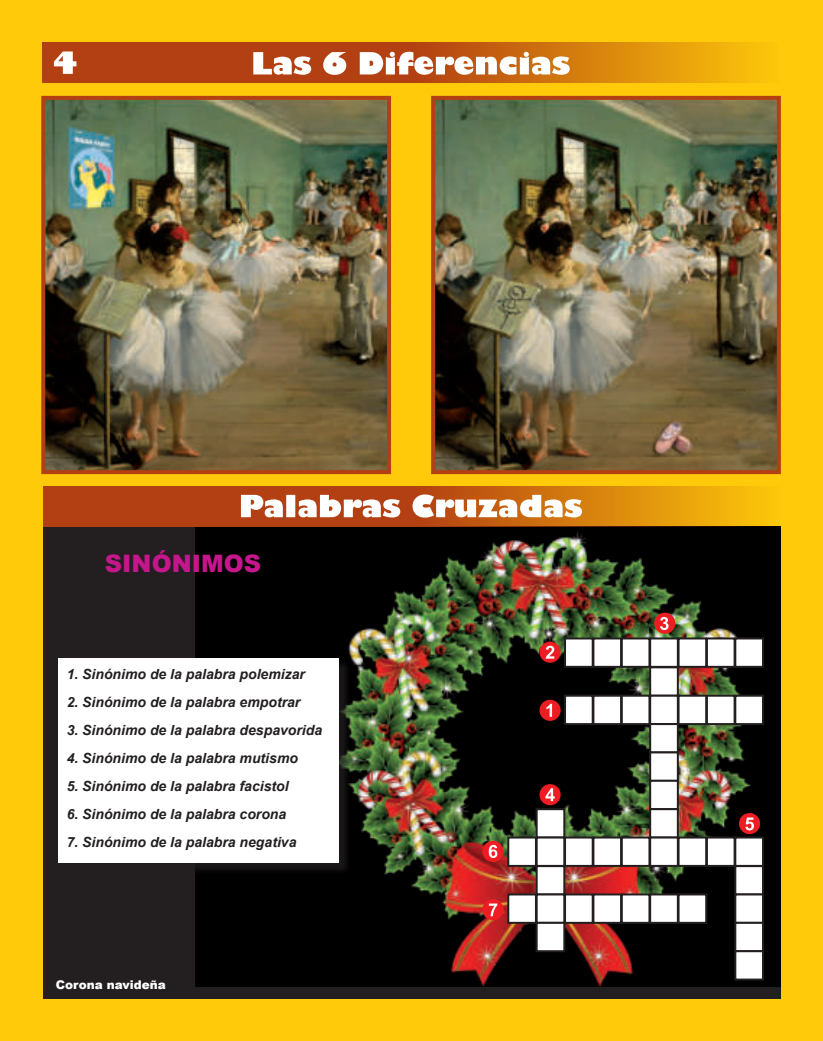
<style>
.page{position:relative;width:823px;height:1041px;background:#fff}
.page>*{position:absolute;margin:0;border:0;box-sizing:border-box;transform-origin:0 0}
.t1{font:900 24px "Arial";color:#c5168c}
.t2{font:italic 700 14px "Arial";color:#231f20}
.t3{font:900 12px "Arial";color:#fff}
</style>
<div class="page">
<div style="left:0;top:0;width:822px;height:1040px;background:#feca0a"></div>
<div style="left:43px;top:526px;width:737px;height:472px;background:#231f20"></div>
<img style="left:195px;top:526px;width:585px;height:459px">
<svg style="left:43px;top:43px;width:713px;height:40px;background:#c66410"></svg>
<svg style="left:253px;top:52px;width:316px;height:23px;background:#e0af94"></svg>
<svg style="left:54px;top:51px;width:22px;height:23px"></svg>
<svg style="left:43px;top:486px;width:736px;height:41px;background:#c66610"></svg>
<svg style="left:241px;top:494px;width:340px;height:23px;background:#e1b298"></svg>
<div style="left:60px;top:659px;width:291px;height:215px;background:#231f20;opacity:.75"></div>
<div style="left:59px;top:658px;width:280px;height:204px;background:#fff"></div>
<img style="left:436px;top:101px;width:339px;height:368px">
<div style="left:431px;top:96px;width:349px;height:378px;border:4px solid #b34013"></div>
<img style="left:46px;top:101px;width:340px;height:368px">
<div style="left:41px;top:96px;width:350px;height:378px;border:4px solid #b34013"></div>
<div style="left:508px;top:837px;width:27px;height:28px;background:#fff"></div>
<div style="left:507px;top:836px;width:29px;height:30px;border:2px solid #231f20"></div>
<div style="left:508px;top:894px;width:27px;height:28px;background:#fff"></div>
<div style="left:507px;top:893px;width:29px;height:30px;border:2px solid #231f20"></div>
<div style="left:536px;top:809px;width:28px;height:28px;background:#fff"></div>
<div style="left:535px;top:808px;width:30px;height:30px;border:2px solid #231f20"></div>
<div style="left:536px;top:837px;width:28px;height:28px;background:#fff"></div>
<div style="left:535px;top:836px;width:30px;height:30px;border:2px solid #231f20"></div>
<div style="left:536px;top:866px;width:28px;height:28px;background:#fff"></div>
<div style="left:535px;top:865px;width:30px;height:30px;border:2px solid #231f20"></div>
<div style="left:536px;top:894px;width:28px;height:28px;background:#fff"></div>
<div style="left:535px;top:893px;width:30px;height:30px;border:2px solid #231f20"></div>
<div style="left:536px;top:922px;width:28px;height:29px;background:#fff"></div>
<div style="left:535px;top:921px;width:30px;height:31px;border:2px solid #231f20"></div>
<div style="left:564px;top:638px;width:28px;height:28px;background:#fff"></div>
<div style="left:563px;top:637px;width:30px;height:30px;border:2px solid #231f20"></div>
<div style="left:564px;top:695px;width:28px;height:29px;background:#fff"></div>
<div style="left:563px;top:694px;width:30px;height:31px;border:2px solid #231f20"></div>
<div style="left:564px;top:837px;width:28px;height:28px;background:#fff"></div>
<div style="left:563px;top:836px;width:30px;height:30px;border:2px solid #231f20"></div>
<div style="left:564px;top:894px;width:28px;height:28px;background:#fff"></div>
<div style="left:563px;top:893px;width:30px;height:30px;border:2px solid #231f20"></div>
<div style="left:593px;top:638px;width:27px;height:28px;background:#fff"></div>
<div style="left:592px;top:637px;width:29px;height:30px;border:2px solid #231f20"></div>
<div style="left:593px;top:695px;width:27px;height:29px;background:#fff"></div>
<div style="left:592px;top:694px;width:29px;height:31px;border:2px solid #231f20"></div>
<div style="left:593px;top:837px;width:27px;height:28px;background:#fff"></div>
<div style="left:592px;top:836px;width:29px;height:30px;border:2px solid #231f20"></div>
<div style="left:593px;top:894px;width:27px;height:28px;background:#fff"></div>
<div style="left:592px;top:893px;width:29px;height:30px;border:2px solid #231f20"></div>
<div style="left:621px;top:638px;width:28px;height:28px;background:#fff"></div>
<div style="left:620px;top:637px;width:30px;height:30px;border:2px solid #231f20"></div>
<div style="left:621px;top:695px;width:28px;height:29px;background:#fff"></div>
<div style="left:620px;top:694px;width:30px;height:31px;border:2px solid #231f20"></div>
<div style="left:621px;top:837px;width:28px;height:28px;background:#fff"></div>
<div style="left:620px;top:836px;width:30px;height:30px;border:2px solid #231f20"></div>
<div style="left:621px;top:894px;width:28px;height:28px;background:#fff"></div>
<div style="left:620px;top:893px;width:30px;height:30px;border:2px solid #231f20"></div>
<div style="left:649px;top:638px;width:28px;height:28px;background:#fff"></div>
<div style="left:648px;top:637px;width:30px;height:30px;border:2px solid #231f20"></div>
<div style="left:649px;top:667px;width:28px;height:28px;background:#fff"></div>
<div style="left:648px;top:666px;width:30px;height:30px;border:2px solid #231f20"></div>
<div style="left:649px;top:695px;width:28px;height:29px;background:#fff"></div>
<div style="left:648px;top:694px;width:30px;height:31px;border:2px solid #231f20"></div>
<div style="left:649px;top:724px;width:28px;height:28px;background:#fff"></div>
<div style="left:648px;top:723px;width:30px;height:30px;border:2px solid #231f20"></div>
<div style="left:649px;top:752px;width:28px;height:28px;background:#fff"></div>
<div style="left:648px;top:751px;width:30px;height:30px;border:2px solid #231f20"></div>
<div style="left:649px;top:780px;width:28px;height:29px;background:#fff"></div>
<div style="left:648px;top:779px;width:30px;height:31px;border:2px solid #231f20"></div>
<div style="left:649px;top:809px;width:28px;height:28px;background:#fff"></div>
<div style="left:648px;top:808px;width:30px;height:30px;border:2px solid #231f20"></div>
<div style="left:649px;top:837px;width:28px;height:28px;background:#fff"></div>
<div style="left:648px;top:836px;width:30px;height:30px;border:2px solid #231f20"></div>
<div style="left:649px;top:894px;width:28px;height:28px;background:#fff"></div>
<div style="left:648px;top:893px;width:30px;height:30px;border:2px solid #231f20"></div>
<div style="left:678px;top:638px;width:27px;height:28px;background:#fff"></div>
<div style="left:677px;top:637px;width:29px;height:30px;border:2px solid #231f20"></div>
<div style="left:678px;top:695px;width:27px;height:29px;background:#fff"></div>
<div style="left:677px;top:694px;width:29px;height:31px;border:2px solid #231f20"></div>
<div style="left:678px;top:837px;width:27px;height:28px;background:#fff"></div>
<div style="left:677px;top:836px;width:29px;height:30px;border:2px solid #231f20"></div>
<div style="left:678px;top:894px;width:27px;height:28px;background:#fff"></div>
<div style="left:677px;top:893px;width:29px;height:30px;border:2px solid #231f20"></div>
<div style="left:706px;top:638px;width:28px;height:28px;background:#fff"></div>
<div style="left:705px;top:637px;width:30px;height:30px;border:2px solid #231f20"></div>
<div style="left:706px;top:695px;width:28px;height:29px;background:#fff"></div>
<div style="left:705px;top:694px;width:30px;height:31px;border:2px solid #231f20"></div>
<div style="left:706px;top:837px;width:28px;height:28px;background:#fff"></div>
<div style="left:705px;top:836px;width:30px;height:30px;border:2px solid #231f20"></div>
<div style="left:734px;top:638px;width:28px;height:28px;background:#fff"></div>
<div style="left:733px;top:637px;width:30px;height:30px;border:2px solid #231f20"></div>
<div style="left:734px;top:695px;width:28px;height:29px;background:#fff"></div>
<div style="left:733px;top:694px;width:30px;height:31px;border:2px solid #231f20"></div>
<div style="left:734px;top:837px;width:28px;height:28px;background:#fff"></div>
<div style="left:733px;top:836px;width:30px;height:30px;border:2px solid #231f20"></div>
<div style="left:734px;top:866px;width:28px;height:28px;background:#fff"></div>
<div style="left:733px;top:865px;width:30px;height:30px;border:2px solid #231f20"></div>
<div style="left:734px;top:894px;width:28px;height:28px;background:#fff"></div>
<div style="left:733px;top:893px;width:30px;height:30px;border:2px solid #231f20"></div>
<div style="left:734px;top:922px;width:28px;height:29px;background:#fff"></div>
<div style="left:733px;top:921px;width:30px;height:31px;border:2px solid #231f20"></div>
<div style="left:734px;top:951px;width:28px;height:28px;background:#fff"></div>
<div style="left:733px;top:950px;width:30px;height:30px;border:2px solid #231f20"></div>
<svg style="left:539px;top:699px;width:21px;height:21px"></svg>
<svg style="left:546px;top:703px;width:5px;height:13px"></svg>
<svg style="left:539px;top:641px;width:21px;height:21px"></svg>
<svg style="left:545px;top:645px;width:9px;height:13px"></svg>
<svg style="left:653px;top:612px;width:22px;height:21px"></svg>
<svg style="left:659px;top:617px;width:9px;height:13px"></svg>
<div style="left:539px;top:784px;width:21px;height:21px;background:#ee1d23;border-radius:50%"></div>
<svg style="left:545px;top:788px;width:9px;height:13px"></svg>
<svg style="left:738px;top:812px;width:21px;height:22px"></svg>
<svg style="left:744px;top:817px;width:9px;height:13px"></svg>
<div style="left:482px;top:840px;width:21px;height:21px;background:#ee1d23;border-radius:50%"></div>
<svg style="left:488px;top:844px;width:9px;height:13px"></svg>
<div style="left:482px;top:899px;width:21px;height:21px;background:#ee1d23;border-radius:50%"></div>
<svg style="left:488px;top:903px;width:9px;height:13px"></svg>
<h1 class="t1" style="left:105px;top:554px;width:157px">SINÓNIMOS</h1>
<p class="t2" style="left:67px;top:668px;width:240px">1. Sinónimo de la palabra polemizar</p>
<p class="t2" style="left:67px;top:696px;width:235px">2. Sinónimo de la palabra empotrar</p>
<p class="t2" style="left:67px;top:724px;width:257px">3. Sinónimo de la palabra despavorida</p>
<p class="t2" style="left:67px;top:752px;width:233px">4. Sinónimo de la palabra mutismo</p>
<p class="t2" style="left:67px;top:780px;width:223px">5. Sinónimo de la palabra facistol</p>
<p class="t2" style="left:67px;top:808px;width:221px">6. Sinónimo de la palabra corona</p>
<p class="t2" style="left:67px;top:836px;width:231px">7. Sinónimo de la palabra negativa</p>
<p class="t3" style="left:56px;top:979px;width:112px">Corona navideña</p>
</div>
